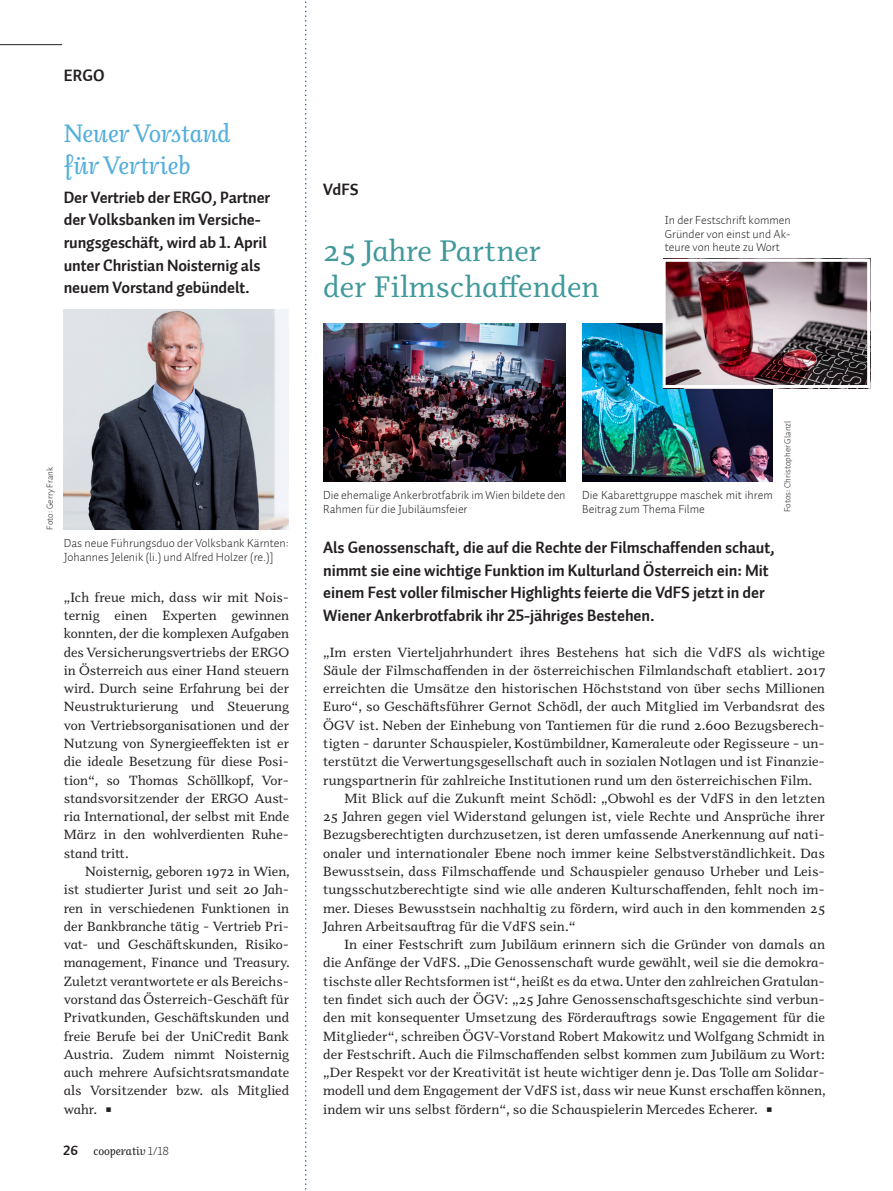
<style>
.page{position:relative;width:893px;height:1191px;background:#fff}
.page>*{position:absolute;margin:0;border:0;box-sizing:border-box;transform-origin:0 0}
.Headline{font:30px/36px "Odile";color:#41999b}
.Headline-2{font:italic 25.5px/31.5px "Odile Upright";color:#54aedb}
.Einleitung{font:16.5px/22.5px "Auto 1 Bold LF";letter-spacing:-.005em;color:#231f20}
.Volksbank_über_Headl{font:16.5px "Auto 1 Bold LF";color:#231f20}
.Fließtext{font:13.5px/18.3px "Odile";color:#231f20;text-align:justify}
.Bildunterschrift{font:12px/13.5px "Auto 1 Light LF";color:#231f20}
.t1{font:italic 12px "Odile Upright";color:#231f20}
.Textverweis_Fotoverw{font:9px "Auto 1 Light LF";color:#231f20}
.s1{font-family:"Auto 1 Bold LF";font-style:normal;font-size:13.5px}
.s2{font-family:"Auto 1 Light LF";font-style:normal}
</style>
<div class="page">
<hr style="left:0;top:44px;width:62px;height:1px;background:#231f20">
<img style="left:64px;top:310px;width:225px;height:219px">
<img style="left:323px;top:323px;width:243px;height:158px">
<img style="left:583px;top:323px;width:190px;height:158px">
<img style="left:667px;top:263px;width:199px;height:121px">
<div style="left:663px;top:259px;width:207px;height:129px;border:3px solid #fff"></div>
<svg style="left:305px;top:1px;width:2px;height:1189px"></svg>
<p class="Volksbank_über_Headl" style="left:64px;top:64px;width:42px">ERGO</p>
<p class="Headline-2" style="left:64px;top:117px;width:168px">Neuer Vorstand für Vertrieb</p>
<p class="Einleitung" style="left:64px;top:186px;width:208px">Der Vertrieb der ERGO, Partner der Volksbanken im Versiche&shy;rungsgeschäft, wird ab 1. April unter Christian Noisternig als neuem Vorstand gebündelt.</p>
<p class="Volksbank_über_Headl" style="left:323px;top:179px;width:37px">VdFS</p>
<p class="Headline" style="left:323px;top:232px;width:278px">25 Jahre Partner<br>der Filmschaffenden</p>
<p class="Bildunterschrift" style="left:665px;top:214px;width:128px;text-align:justify">In der Festschrift kommen Gründer von einst und Ak&shy;teure von heute zu Wort</p>
<p class="Textverweis_Fotoverw" style="left:44px;top:529px;width:64px;rotate:-90deg">Foto: Gerry Frank</p>
<p class="Bildunterschrift" style="left:64px;top:536px;width:227px">Das neue Führungsduo der Volksbank Kärnten:<br>Johannes Jelenik (li.) und Alfred Holzer (re.)]</p>
<p class="Fließtext" style="left:64px;top:587px;width:227px">„Ich freue mich, dass wir mit Nois&shy;ternig einen Experten gewinnen konnten, der die komplexen Aufgaben des Versicherungsvertriebs der ERGO in Österreich aus einer Hand steuern wird. Durch seine Erfahrung bei der Neustrukturierung und Steuerung von Vertriebsorganisationen und der Nutzung von Synergieeffekten ist er die ideale Besetzung für diese Posi&shy;tion“, so Thomas Schöllkopf, Vor&shy;standsvorsitzender der ERGO Aust&shy;ria International, der selbst mit Ende März in den wohlverdienten Ruhe&shy;stand tritt.</p>
<p class="Fließtext" style="left:64px;top:861px;width:228px;text-indent:21px">Noisternig, geboren 1972 in Wien, ist studierter Jurist und seit 20 Jah&shy;ren in verschiedenen Funktionen in der Bankbranche tätig - Vertrieb Pri&shy;vat- und Geschäftskunden, Risiko&shy;management, Finance und Treasury.<br>Zuletzt verantwortete er als Bereichs&shy;vorstand das Österreich-Geschäft für Privatkunden, Geschäftskunden und freie Berufe bei der UniCredit Bank Austria. Zudem nimmt Noisternig auch mehrere Aufsichtsratsmandate als Vorsitzender bzw. als Mitglied wahr.</p>
<p class="t1" style="left:63px;top:1142px;width:107px"><span class="s1">26</span> cooperativ <span class="s2">1/18</span></p>
<p class="Bildunterschrift" style="left:323px;top:488px;width:244px">Die ehemalige Ankerbrotfabrik im Wien bildete den<br>Rahmen für die Jubiläumsfeier</p>
<p class="Bildunterschrift" style="left:582px;top:488px;width:192px">Die Kabarettgruppe maschek mit ihrem<br>Beitrag zum Thema Filme</p>
<p class="Textverweis_Fotoverw" style="left:782px;top:512px;width:93px;rotate:-90deg">Fotos: Christopher Glanzl</p>
<p class="Einleitung" style="left:323px;top:536px;width:453px">Als Genossenschaft, die auf die Rechte der Filmschaffenden schaut, nimmt sie eine wichtige Funktion im Kulturland Österreich ein: Mit einem Fest voller filmischer Highlights feierte die VdFS jetzt in der Wiener Ankerbrotfabrik ihr 25-jähriges Bestehen.</p>
<p class="Fließtext" style="left:323px;top:642px;width:504px">„Im ersten Vierteljahrhundert ihres Bestehens hat sich die VdFS als wichtige Säule der Filmschaffenden in der österreichischen Filmlandschaft etabliert. 2017 erreichten die Umsätze den historischen Höchststand von über sechs Millionen Euro“, so Geschäftsführer Gernot Schödl, der auch Mitglied im Verbandsrat des ÖGV ist. Neben der Einhebung von Tantiemen für die rund 2.600 Bezugsberech&shy;tigten – darunter Schauspieler, Kostümbildner, Kameraleute oder Regisseure – un&shy;terstützt die Verwertungsgesellschaft auch in sozialen Notlagen und ist Finanzie&shy;rungspartnerin für zahlreiche Institutionen rund um den österreichischen Film.</p>
<p class="Fließtext" style="left:323px;top:788px;width:503px;text-indent:21px">Mit Blick auf die Zukunft meint Schödl: „Obwohl es der VdFS in den letzten 25 Jahren gegen viel Widerstand gelungen ist, viele Rechte und Ansprüche ihrer Bezugsberechtigten durchzusetzen, ist deren umfassende Anerkennung auf nati&shy;onaler und internationaler Ebene noch immer keine Selbstverständlichkeit. Das Bewusstsein, dass Filmschaffende und Schauspieler genauso Urheber und Leis&shy;tungsschutzberechtigte sind wie alle anderen Kulturschaffenden, fehlt noch im&shy;mer. Dieses Bewusstsein nachhaltig zu fördern, wird auch in den kommenden 25<br>Jahren Arbeitsauftrag für die VdFS sein.“</p>
<p class="Fließtext" style="left:323px;top:934px;width:504px;text-indent:21px">In einer Festschrift zum Jubiläum erinnern sich die Gründer von damals an die Anfänge der VdFS. „Die Genossenschaft wurde gewählt, weil sie die demokra&shy;tischste aller Rechtsformen ist“, heißt es da etwa. Unter den zahlreichen Gratulan&shy;ten findet sich auch der ÖGV: „25 Jahre Genossenschaftsgeschichte sind verbun&shy;den mit konsequenter Umsetzung des Förderauftrags sowie Engagement für die Mitglieder“, schreiben ÖGV-Vorstand Robert Makowitz und Wolfgang Schmidt in der Festschrift. Auch die Filmschaffenden selbst kommen zum Jubiläum zu Wort: „Der Respekt vor der Kreativität ist heute wichtiger denn je. Das Tolle am Solidar&shy;modell und dem Engagement der VdFS ist, dass wir neue Kunst erschaffen können, indem wir uns selbst fördern“, so die Schauspielerin Mercedes Echerer.</p>
</div>
